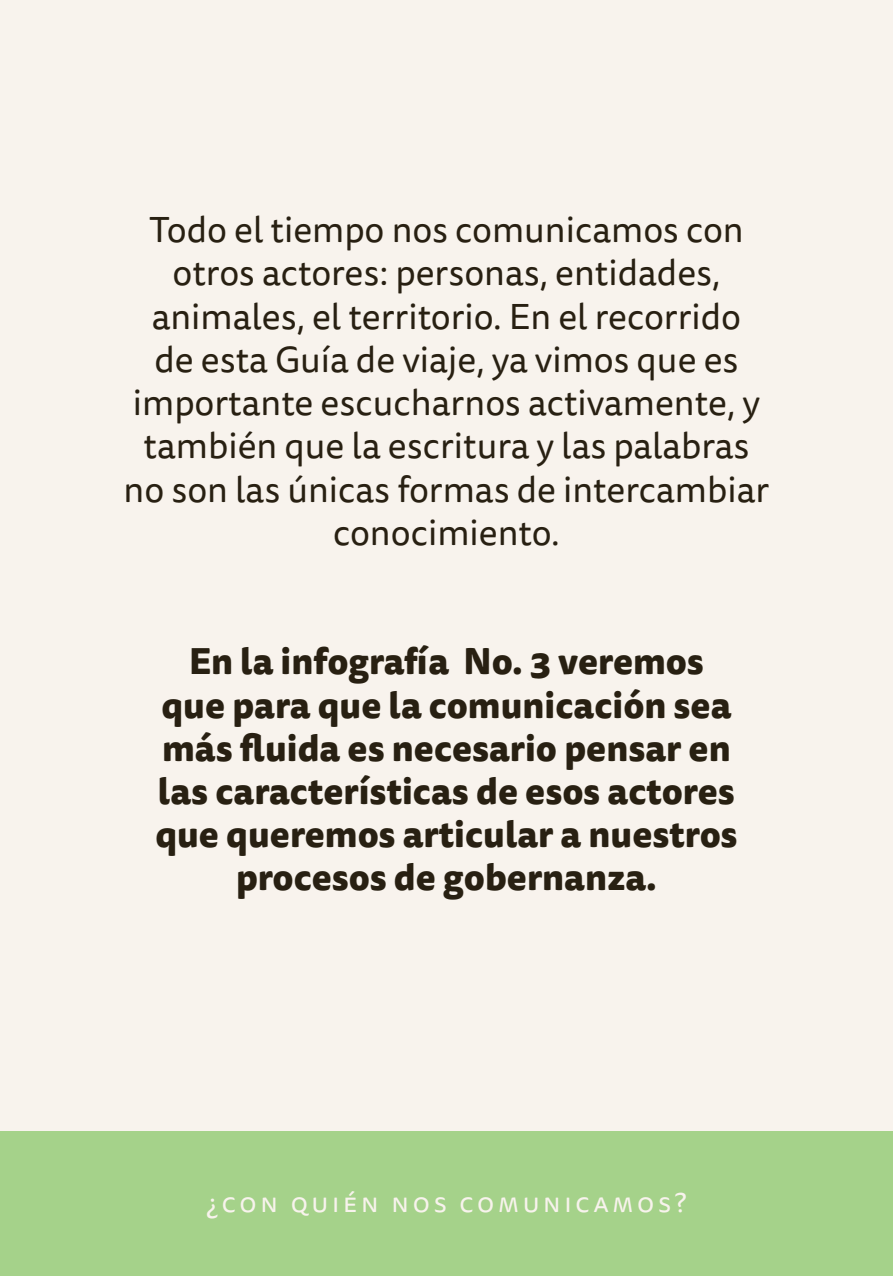
<style>
.page{position:relative;width:893px;height:1276px;background:#f8f3ed}
.page>*{position:absolute;margin:0;border:0;box-sizing:border-box;transform-origin:0 0}
.t1{font:36px/43.2px "Tisa Sans Pro";color:#282012;text-align:center}
.t2{font:800 36px/43.2px "Tisa Sans Pro";color:#282012;text-align:center}
.t3{font:27px "Tisa Sans Pro";letter-spacing:.14em;color:#f8f3ed}
</style>
<div class="page">
<div style="left:0;top:1131px;width:893px;height:145px;background:#a5d28a"></div>
<p class="t1" style="left:124px;top:209px;width:647px">Todo el tiempo nos comunicamos con otros actores: personas, entidades, animales, el territorio. En el recorrido<br>de esta Guía de viaje, ya vimos que es importante escucharnos activamente, y también que la escritura y las palabras no son las únicas formas de intercambiar conocimiento.</p>
<p class="t2" style="left:155px;top:640px;width:584px">En la infografía No. 3 veremos que para que la comunicación sea más fluida es necesario pensar en las características de esos actores que queremos articular a nuestros procesos de gobernanza.</p>
<p class="t3" style="left:207px;top:1184px;width:481px">¿con quién nos comunicamos?</p>
</div>
